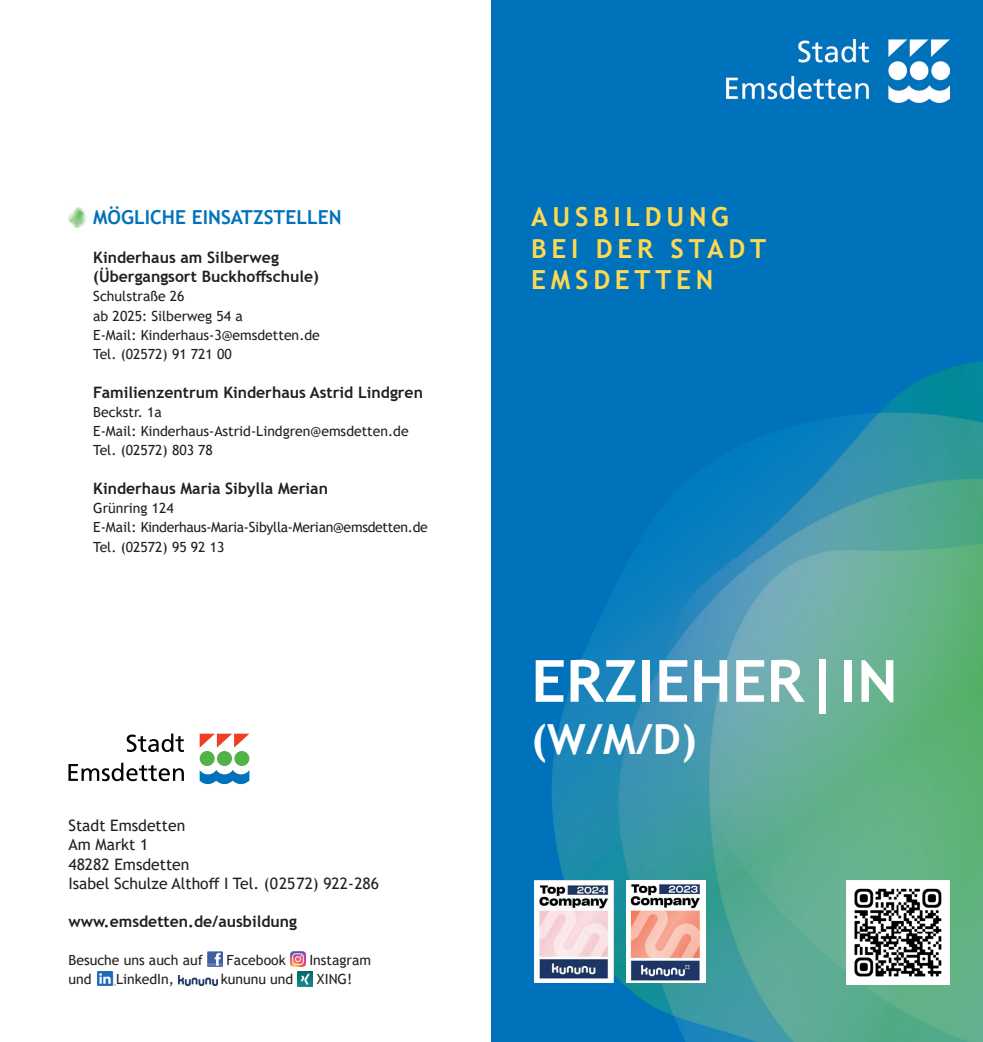
<style>
.page{position:relative;width:983px;height:1042px;background:#fff}
.page>*{position:absolute;margin:0;border:0;box-sizing:border-box;transform-origin:0 0}
.t1{font:700 58.1px "Trebuchet MS";color:#fff;scale:1.05 1}
.t2{font:700 41.65px "Trebuchet MS";color:#fff;scale:1.05 1}
.t3{font:700 26.25px/31.5px "Trebuchet MS";letter-spacing:.18em;color:#fed951}
.t4{font:700 19.25px "Trebuchet MS";color:#0072bc}
.t5{font:700 15.75px/19.2px "Trebuchet MS";color:#231f20}
.t6{font:15.75px/19.2px "Trebuchet MS";color:#231f20}
.t7{font:14px/19.2px "Trebuchet MS";color:#231f20}
.t8{font:14px/19.2px "Trebuchet MS";letter-spacing:-.02em;color:#231f20}
</style>
<div class="page">
<img style="left:68px;top:208px;width:19px;height:20px">
<div style="left:491px;top:0;width:491px;height:1042px;background:#0072bc"></div>
<img style="left:552px;top:39px;width:430px;height:882px">
<img style="left:613px;top:921px;width:251px;height:121px">
<img style="left:924px;top:921px;width:58px;height:121px">
<img style="left:864px;top:984px;width:60px;height:58px">
<img style="left:726px;top:40px;width:223px;height:62px">
<img style="left:846px;top:881px;width:103px;height:103px">
<img style="left:207px;top:951px;width:15px;height:16px">
<img style="left:290px;top:951px;width:15px;height:16px">
<img style="left:98px;top:971px;width:17px;height:15px">
<img style="left:178px;top:975px;width:39px;height:10px">
<img style="left:297px;top:971px;width:15px;height:15px">
<svg style="left:127px;top:733px;width:57px;height:19px"></svg>
<svg style="left:68px;top:763px;width:116px;height:18px"></svg>
<div style="left:217px;top:751px;width:15px;height:15px;background:#52b147;border-radius:50%"></div>
<div style="left:200px;top:751px;width:15px;height:15px;background:#52b147;border-radius:50%"></div>
<svg style="left:200px;top:733px;width:49px;height:14px"></svg>
<div style="left:234px;top:751px;width:15px;height:15px;background:#52b147;border-radius:50%"></div>
<svg style="left:199px;top:770px;width:50px;height:14px"></svg>
<img style="left:534px;top:880px;width:79px;height:103px">
<img style="left:626px;top:881px;width:79px;height:102px">
<h3 class="t4" style="left:93px;top:205px;width:250px">MÖGLICHE EINSATZSTELLEN</h3>
<p class="t5" style="left:93px;top:248px;width:227px">Kinderhaus am Silberweg (Übergangsort Buckhoffschule)</p>
<p class="t7" style="left:93px;top:287px;width:228px">Schulstraße 26<br>ab 2025: Silberweg 54 a<br>E-Mail: Kinderhaus-3@emsdetten.de<br>Tel. (02572) 91 721 00</p>
<p class="t5" style="left:93px;top:382px;width:331px">Familienzentrum Kinderhaus Astrid Lindgren</p>
<p class="t7" style="left:93px;top:402px;width:317px">Beckstr. 1a<br>E-Mail: Kinderhaus-Astrid-Lindgren@emsdetten.de<br>Tel. (02572) 803 78</p>
<p class="t5" style="left:93px;top:479px;width:236px">Kinderhaus Maria Sibylla Merian</p>
<p class="t8" style="left:93px;top:498px;width:336px">Grünring 124<br>E-Mail: Kinderhaus-Maria-Sibylla-Merian@emsdetten.de<br>Tel. (02572) 95 92 13</p>
<p class="t6" style="left:68px;top:816px;width:312px">Stadt Emsdetten<br>Am Markt 1<br>48282 Emsdetten<br>Isabel Schulze Althoff I Tel. (02572) 922-286</p>
<p class="t5" style="left:68px;top:912px;width:230px">www.emsdetten.de/ausbildung</p>
<p class="t7" style="left:68px;top:950px;width:136px">Besuche uns auch auf</p>
<p class="t7" style="left:226px;top:950px;width:61px">Facebook</p>
<p class="t7" style="left:309px;top:950px;width:63px">Instagram</p>
<p class="t7" style="left:68px;top:969px;width:25px">und</p>
<p class="t7" style="left:116px;top:969px;width:59px">LinkedIn,</p>
<p class="t7" style="left:221px;top:969px;width:74px">kununu und</p>
<p class="t7" style="left:317px;top:969px;width:37px">XING!</p>
<h3 class="t3" style="left:531px;top:201px;width:236px">AUSBILDUNG<br>BEI DER STADT<br>EMSDETTEN</h3>
<h1 class="t1" style="left:531px;top:645px;width:350px">ERZIEHER|IN</h1>
<h2 class="t2" style="left:531px;top:713px;width:159px">(W/M/D)</h2>
</div>
